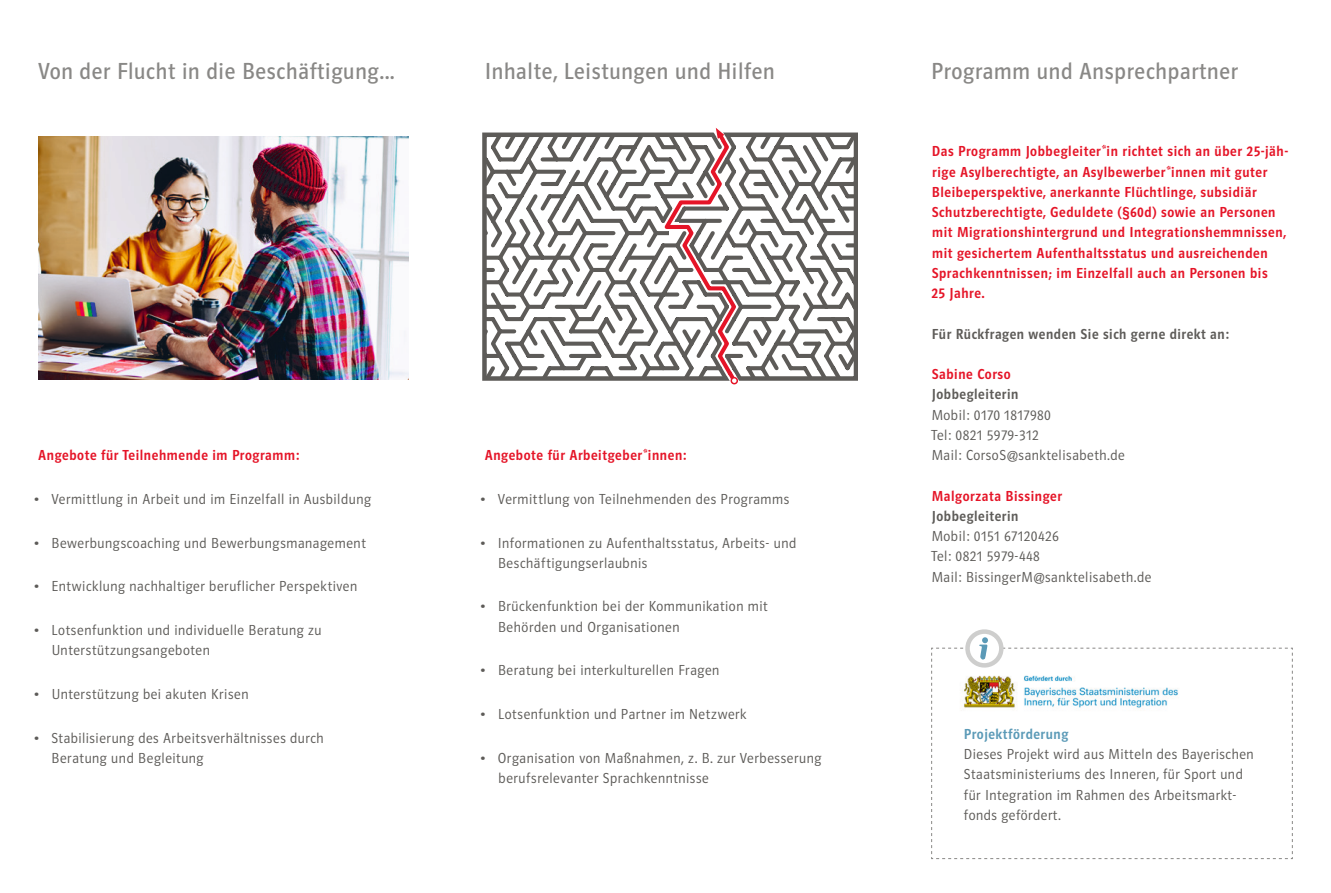
<style>
.page{position:relative;width:1331px;height:893px;background:#fff}
.page>*{position:absolute;margin:0;border:0;box-sizing:border-box;transform-origin:0 0}
.t1{font:24px "Polo Condensed Buch";letter-spacing:.03em;color:#898886}
.t2{font:15px/20.2px "Polo Condensed Leicht";letter-spacing:.035em;color:#5d5b58}
.t3{font:15px/20.2px "Polo Condensed Krftg";letter-spacing:.04em;color:#e51427}
.t4{font:15px "Polo Condensed Krftg";letter-spacing:.035em;color:#5d5b58}
.t5{font:15px "Polo Condensed Krftg";letter-spacing:.035em;color:#5b9ab7}
</style>
<div class="page">
<svg style="left:931px;top:629px;width:362px;height:230px"></svg>
<img style="left:38px;top:136px;width:370px;height:243px">
<img style="left:954px;top:672px;width:233px;height:43px">
<svg style="left:482px;top:133px;width:70px;height:248px"></svg>
<svg style="left:552px;top:133px;width:305px;height:248px"></svg>
<svg style="left:712px;top:128px;width:17px;height:18px"></svg>
<svg style="left:724px;top:367px;width:17px;height:18px"></svg>
<div style="left:730px;top:377px;width:8px;height:7px;border:1px solid #e51427;border-radius:50%"></div>
<h1 class="t1" style="left:38px;top:59px;width:358px">Von der Flucht in die Beschäftigung...</h1>
<h1 class="t1" style="left:485px;top:59px;width:291px">Inhalte, Leistungen und Hilfen</h1>
<h1 class="t1" style="left:931px;top:59px;width:308px">Programm und Ansprechpartner</h1>
<p class="t3" style="left:38px;top:445px;width:263px">Angebote für Teilnehmende im Programm:</p>
<p class="t2" style="left:34px;top:489px;width:339px">• Vermittlung in Arbeit und im Einzelfall in Ausbildung</p>
<p class="t2" style="left:34px;top:533px;width:334px">• Bewerbungscoaching und Bewerbungsmanagement</p>
<p class="t2" style="left:34px;top:576px;width:325px">• Entwicklung nachhaltiger beruflicher Perspektiven</p>
<p class="t2" style="left:52px;top:620px;width:271px;text-indent:-18px">• Lotsenfunktion und individuelle Beratung zu<br>Unterstützungsangeboten</p>
<p class="t2" style="left:34px;top:684px;width:216px">• Unterstützung bei akuten Krisen</p>
<p class="t2" style="left:52px;top:728px;width:274px;text-indent:-18px">• Stabilisierung des Arbeitsverhältnisses durch<br>Beratung und Begleitung</p>
<p class="t3" style="left:485px;top:445px;width:203px">Angebote für Arbeitgeber*innen:</p>
<p class="t2" style="left:480px;top:489px;width:311px">• Vermittlung von Teilnehmenden des Programms</p>
<p class="t2" style="left:498px;top:533px;width:300px;text-indent:-18px">• Informationen zu Aufenthaltsstatus, Arbeits- und<br>Beschäftigungserlaubnis</p>
<p class="t2" style="left:498px;top:596px;width:271px;text-indent:-18px">• Brückenfunktion bei der Kommunikation mit<br>Behörden und Organisationen</p>
<p class="t2" style="left:480px;top:660px;width:241px">• Beratung bei interkulturellen Fragen</p>
<p class="t2" style="left:480px;top:704px;width:268px">• Lotsenfunktion und Partner im Netzwerk</p>
<p class="t2" style="left:498px;top:748px;width:324px;text-indent:-18px">• Organisation von Maßnahmen, z. B. zur Verbesserung berufsrelevanter Sprachkenntnisse</p>
<p class="t3" style="left:931px;top:141px;width:358px">Das Programm Jobbegleiter*in richtet sich an über 25-jäh&shy;rige Asylberechtigte, an Asylbewerber*innen mit guter Bleibeperspektive, anerkannte Flüchtlinge, subsidiär Schutzberechtigte, Geduldete (§60d) sowie an Personen mit Migrationshintergrund und Integrationshemmnissen, mit gesichertem Aufenthaltsstatus und ausreichenden Sprachkenntnissen; im Einzelfall auch an Personen bis<br>25 Jahre.</p>
<p class="t4" style="left:932px;top:326px;width:299px">Für Rückfragen wenden Sie sich gerne direkt an:</p>
<p class="t3" style="left:932px;top:364px;width:80px">Sabine Corso</p>
<p class="t4" style="left:932px;top:387px;width:88px">Jobbegleiterin</p>
<p class="t2" style="left:931px;top:405px;width:195px">Mobil: 0170 1817980<br>Tel: 0821 5979-312<br>Mail: CorsoS@sanktelisabeth.de</p>
<p class="t3" style="left:932px;top:486px;width:132px">Malgorzata Bissinger</p>
<p class="t4" style="left:932px;top:508px;width:88px">Jobbegleiterin</p>
<p class="t2" style="left:931px;top:526px;width:222px">Mobil: 0151 67120426<br>Tel: 0821 5979-448<br>Mail: BissingerM@sanktelisabeth.de</p>
<p class="t5" style="left:964px;top:726px;width:106px">Projektförderung</p>
<p class="t2" style="left:964px;top:744px;width:291px">Dieses Projekt wird aus Mitteln des Bayerischen Staatsministeriums des Inneren, für Sport und für Integration im Rahmen des Arbeitsmarkt&shy;fonds gefördert.</p>
</div>
